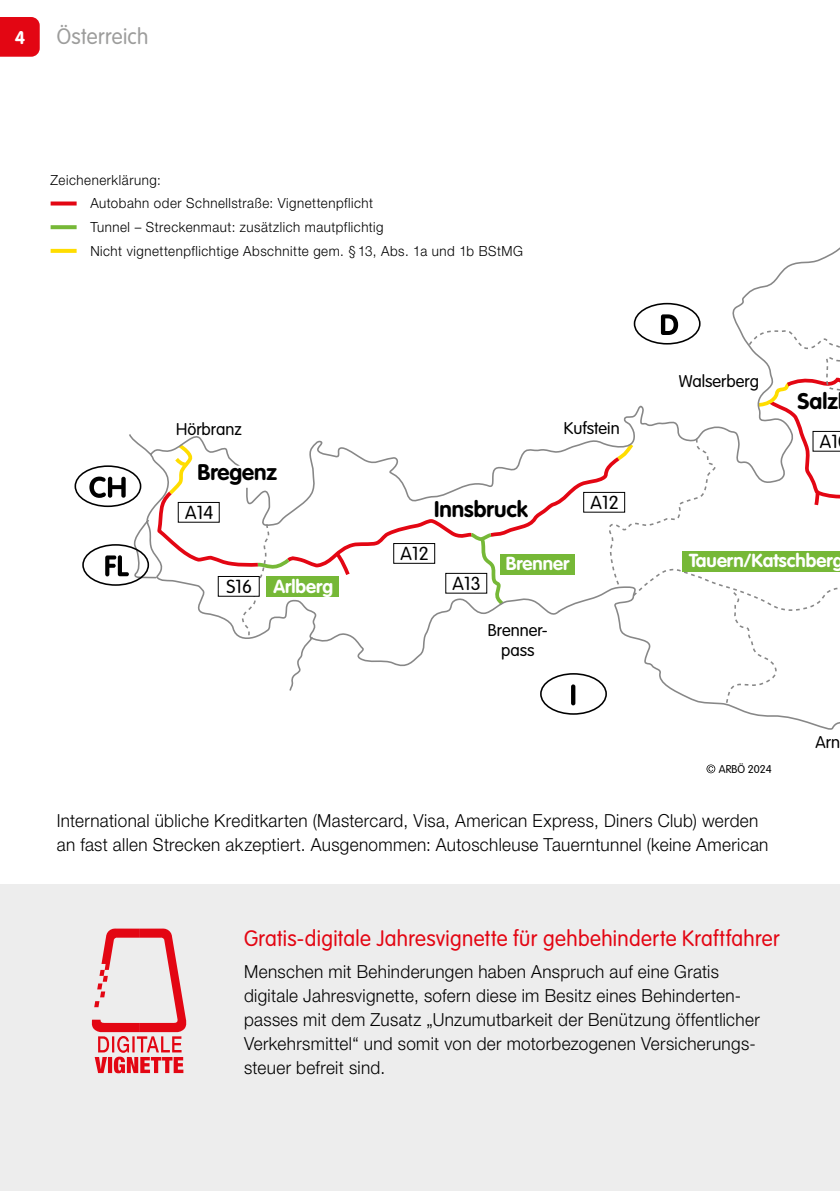
<style>
.page{position:relative;width:840px;height:1191px;background:#fff}
.page>*{position:absolute;margin:0;border:0;box-sizing:border-box;transform-origin:0 0}
.t1{font:700 22.2px "VAG Rounded LT Pro";color:#000}
.t2{font:300 22px "VAG Rounded LT Pro";letter-spacing:.02em;color:#e30613;scale:.95 1}
.t3{font:300 22px "VAG Rounded LT Pro";letter-spacing:.015em;color:#9d9d9c;scale:.95 1}
.t4{font:700 18.6px "VAG Rounded LT Pro";color:#fff}
.t5{font:300 18.6px "VAG Rounded LT Pro";letter-spacing:.01em;color:#000}
.t6{font:300 18px/24px "Helvetica Neue LT Pro";letter-spacing:.02em;color:#000;scale:.95 1}
.t7{font:700 18px "VAG Rounded LT Pro";color:#fff}
.t8{font:300 16.8px/20px "VAG Rounded LT Pro";color:#000;text-align:center}
.t9{font:300 14px/23.6px "Helvetica Neue LT Pro";letter-spacing:.04em;color:#000;scale:.95 1}
.t10{font:300 11.2px "VAG Rounded LT Pro";color:#000}
</style>
<div class="page">
<div style="left:0;top:17px;width:40px;height:40px;background:#e30613"></div>
<svg style="left:127px;top:248px;width:712px;height:526px"></svg>
<svg style="left:155px;top:440px;width:481px;height:168px"></svg>
<div style="left:633px;top:303px;width:67px;height:41px;border:2px solid #000;border-radius:50%"></div>
<svg style="left:660px;top:314px;width:17px;height:21px"></svg>
<div style="left:539px;top:673px;width:67px;height:42px;border:2px solid #000;border-radius:50%"></div>
<svg style="left:570px;top:684px;width:5px;height:21px"></svg>
<div style="left:74px;top:465px;width:67px;height:42px;border:2px solid #000;border-radius:50%"></div>
<svg style="left:89px;top:476px;width:37px;height:22px"></svg>
<svg style="left:706px;top:764px;width:9px;height:9px"></svg>
<div style="left:82px;top:544px;width:67px;height:42px;border:2px solid #000;border-radius:50%"></div>
<svg style="left:105px;top:555px;width:24px;height:21px"></svg>
<div style="left:266px;top:576px;width:73px;height:20px;background:#76b837"></div>
<div style="left:500px;top:554px;width:74px;height:20px;background:#76b837"></div>
<div style="left:682px;top:551px;width:157px;height:20px;background:#76b837"></div>
<div style="left:178px;top:502px;width:41px;height:20px;background:#fff"></div>
<div style="left:178px;top:502px;width:41px;height:20px;border:1px solid #000"></div>
<div style="left:218px;top:576px;width:41px;height:20px;background:#fff"></div>
<div style="left:218px;top:576px;width:41px;height:21px;border:1px solid #000"></div>
<div style="left:393px;top:543px;width:41px;height:20px;background:#fff"></div>
<div style="left:393px;top:543px;width:42px;height:21px;border:1px solid #000"></div>
<div style="left:583px;top:492px;width:41px;height:20px;background:#fff"></div>
<div style="left:583px;top:492px;width:41px;height:20px;border:1px solid #000"></div>
<div style="left:445px;top:573px;width:41px;height:20px;background:#fff"></div>
<div style="left:445px;top:573px;width:42px;height:20px;border:1px solid #000"></div>
<svg style="left:754px;top:274px;width:85px;height:332px"></svg>
<svg style="left:51px;top:201px;width:26px;height:4px"></svg>
<svg style="left:51px;top:225px;width:26px;height:4px"></svg>
<svg style="left:51px;top:249px;width:26px;height:4px"></svg>
<div style="left:0;top:884px;width:839px;height:307px;background:#ededed"></div>
<svg style="left:91px;top:928px;width:96px;height:145px"></svg>
<p class="t7" style="left:15px;top:26px;width:12px">4</p>
<p class="t3" style="left:57px;top:24px;width:98px">Österreich</p>
<p class="t9" style="left:90px;top:168px;width:456px;text-indent:-40px">Zeichenerklärung:<br>Autobahn oder Schnellstraße: Vignettenpflicht<br>Tunnel – Streckenmaut: zusätzlich mautpflichtig<br>Nicht vignettenpflichtige Abschnitte gem. § 13, Abs. 1a und 1b BStMG</p>
<p class="t8" style="left:176px;top:420px;width:67px">Hörbranz</p>
<p class="t1" style="left:197px;top:458px;width:81px">Bregenz</p>
<p class="t5" style="left:185px;top:501px;width:30px">A14</p>
<p class="t1" style="left:434px;top:495px;width:95px">Innsbruck</p>
<p class="t8" style="left:563px;top:419px;width:57px">Kufstein</p>
<p class="t5" style="left:590px;top:491px;width:30px">A12</p>
<p class="t8" style="left:678px;top:372px;width:82px">Walserberg</p>
<p class="t1" style="left:797px;top:387px;width:42px">Salz</p>
<p class="t5" style="left:819px;top:430px;width:20px">A1</p>
<p class="t5" style="left:226px;top:575px;width:27px">S16</p>
<p class="t4" style="left:273px;top:574px;width:61px">Arlberg</p>
<p class="t5" style="left:400px;top:542px;width:30px">A12</p>
<p class="t5" style="left:452px;top:572px;width:30px">A13</p>
<p class="t4" style="left:505px;top:552px;width:65px">Brenner</p>
<p class="t4" style="left:688px;top:549px;width:156px">Tauern/Katschberg</p>
<p class="t8" style="left:487px;top:620px;width:61px">Brenner&shy;pass</p>
<p class="t10" style="left:718px;top:763px;width:54px">ARBÖ 2024</p>
<p class="t8" style="left:815px;top:732px;width:26px">Arn</p>
<p class="t6" style="left:57px;top:808px;width:750px">International übliche Kreditkarten (Mastercard, Visa, American Express, Diners Club) werden an fast allen Strecken akzeptiert. Ausgenommen: Autoschleuse Tauerntunnel (keine American</p>
<p class="t2" style="left:244px;top:925px;width:565px">Gratis-digitale Jahresvignette für gehbehinderte Kraftfahrer</p>
<p class="t6" style="left:244px;top:958px;width:544px">Menschen mit Behinderungen haben Anspruch auf eine Gratis digitale Jahresvignette, sofern diese im Besitz eines Behinderten&shy;passes mit dem Zusatz „Unzumutbarkeit der Benützung öffentlicher Verkehrsmittel“ und somit von der motorbezogenen Versicherungs&shy;steuer befreit sind.</p>
</div>
